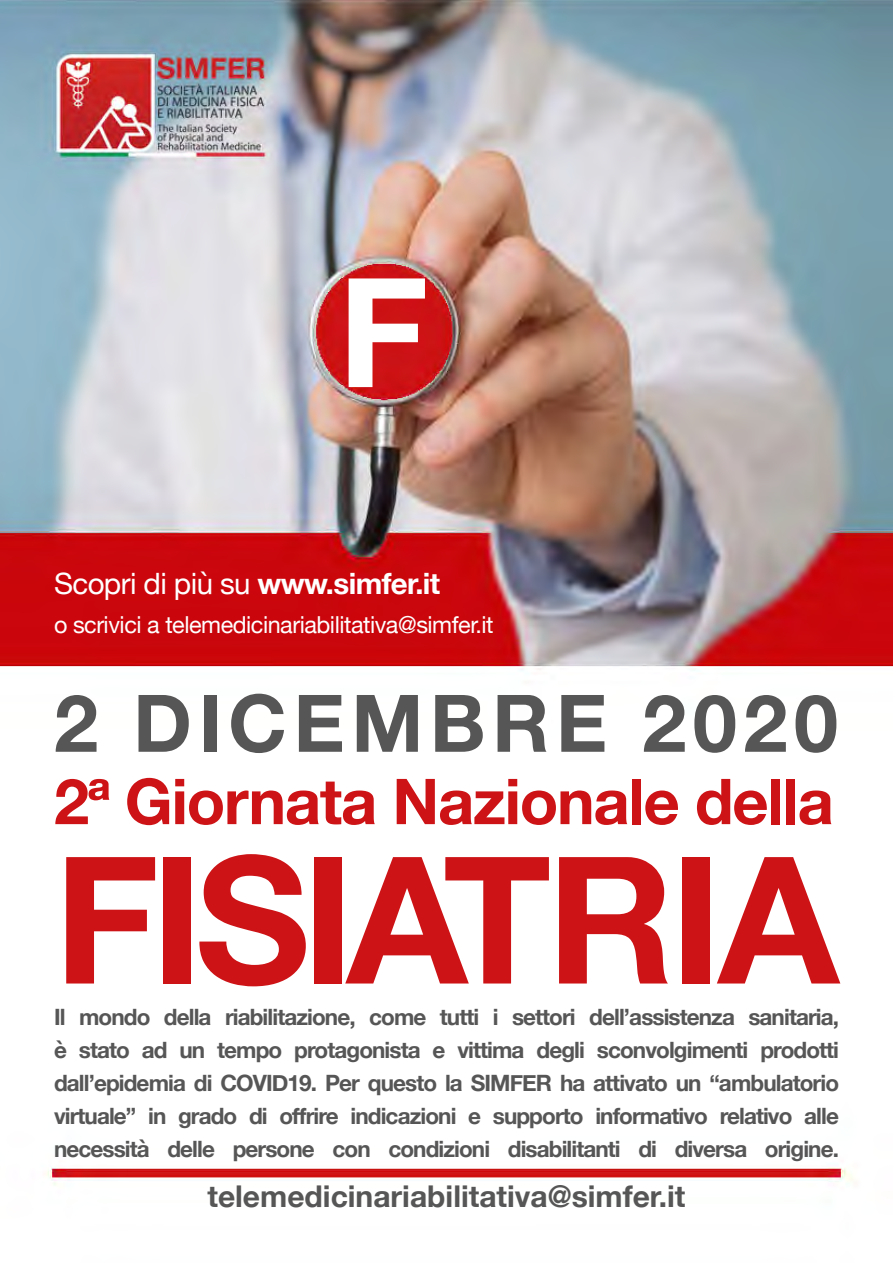
<style>
.page{position:relative;width:893px;height:1263px;background:#fff}
.page>*{position:absolute;margin:0;border:0;box-sizing:border-box;transform-origin:0 0}
.t1{font:700 177px "Helvetica Neue";letter-spacing:-.045em;color:#cd1316}
.t2{font:700 152.1px "Helvetica Neue";color:#fff}
.t3{font:700 79.5px "Helvetica Neue";letter-spacing:.08em;color:#565656}
.t4{font:700 63.3px "Helvetica Neue";letter-spacing:-.02em;color:#cd1316}
.t5{font:700 30px "Helvetica Neue";color:#565656}
.t6{font:29.4px "Helvetica Neue";letter-spacing:-.02em;color:#fff}
.t7{font:23.4px "Helvetica Neue";letter-spacing:-.02em;color:#fff}
.t8{font:700 22.5px/33px "Helvetica Neue";letter-spacing:-.04em;color:#565656;text-align:justify}
.s1{font-weight:700}
</style>
<div class="page">
<img style="left:0;top:0;width:893px;height:1185px">
<h2 class="t2" style="left:338px;top:213px;width:92px">F</h2>
<h3 class="t6" style="left:54px;top:562px;width:388px">Scopri di più su <span class="s1">www.simfer.it</span></h3>
<p class="t7" style="left:54px;top:607px;width:441px">o scrivici a telemedicinariabilitativa@simfer.it</p>
<h3 class="t3" style="left:54px;top:661px;width:786px">2 DICEMBRE 2020</h3>
<h3 class="t4" style="left:54px;top:752px;width:781px">2ª Giornata Nazionale della</h3>
<h1 class="t1" style="left:54px;top:781px;width:787px">FISIATRIA</h1>
<p class="t8" style="left:54px;top:1001px;width:787px">Il mondo della riabilitazione, come tutti i settori dell’assistenza sanitaria, è stato ad un tempo protagonista e vittima degli sconvolgimenti prodotti dall’epidemia di COVID19. Per questo la SIMFER ha attivato un “ambulatorio virtuale” in grado di offrire indicazioni e supporto informativo relativo alle necessità delle persone con condizioni disabilitanti di diversa origine.</p>
<h3 class="t5" style="left:207px;top:1172px;width:480px">telemedicinariabilitativa@simfer.it</h3>
</div>
